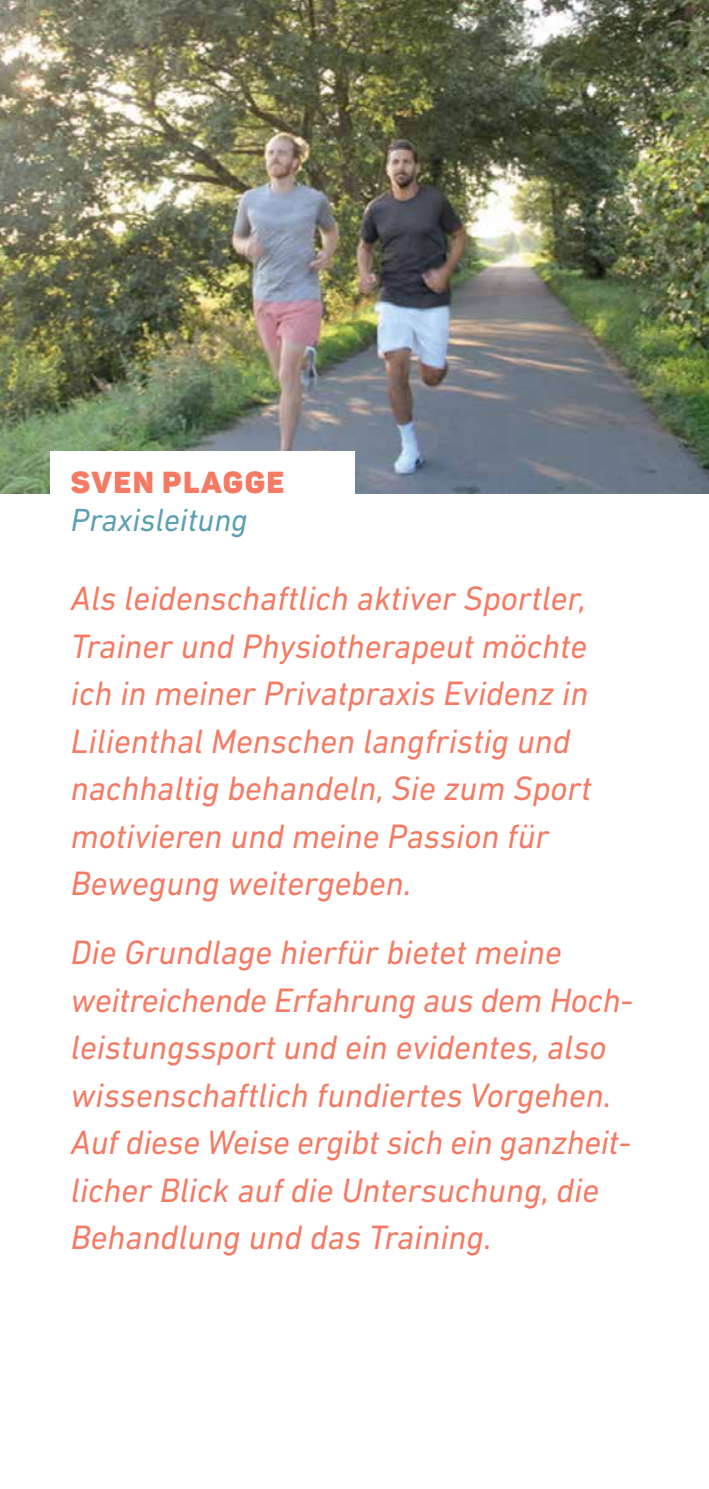
<style>
.page{position:relative;width:709px;height:1489px;background:#fff}
.page>*{position:absolute;margin:0;border:0;box-sizing:border-box;transform-origin:0 0}
.t1{font:italic 34.5px/47.5px "DIN Next LT Pro";color:#f47a63}
.t2{font:italic 32.5px "DIN Next LT Pro";color:#5ca0b1}
.t3{font:30px "Panton Black Caps";letter-spacing:.05em;color:#f47a63}
</style>
<div class="page">
<img style="left:0;top:0;width:709px;height:493px">
<svg style="left:50px;top:451px;width:304px;height:42px"></svg>
<p class="t3" style="left:71px;top:463px;width:215px">SVEN PLAGGE</p>
<p class="t2" style="left:71px;top:501px;width:178px">Praxisleitung</p>
<p class="t1" style="left:71px;top:574px;width:522px">Als leidenschaftlich aktiver Sportler, Trainer und Physiotherapeut möchte ich in meiner Privatpraxis Evidenz in Lilienthal Menschen langfristig und nachhaltig behandeln, Sie zum Sport motivieren und meine Passion für Bewegung weitergeben.</p>
<p class="t1" style="left:71px;top:928px;width:563px">Die Grundlage hierfür bietet meine weitreichende Erfahrung aus dem Hoch&shy;leistungssport und ein evidentes, also wissenschaftlich fundiertes Vorgehen.<br>Auf diese Weise ergibt sich ein ganzheit&shy;licher Blick auf die Untersuchung, die Behandlung und das Training.</p>
</div>
